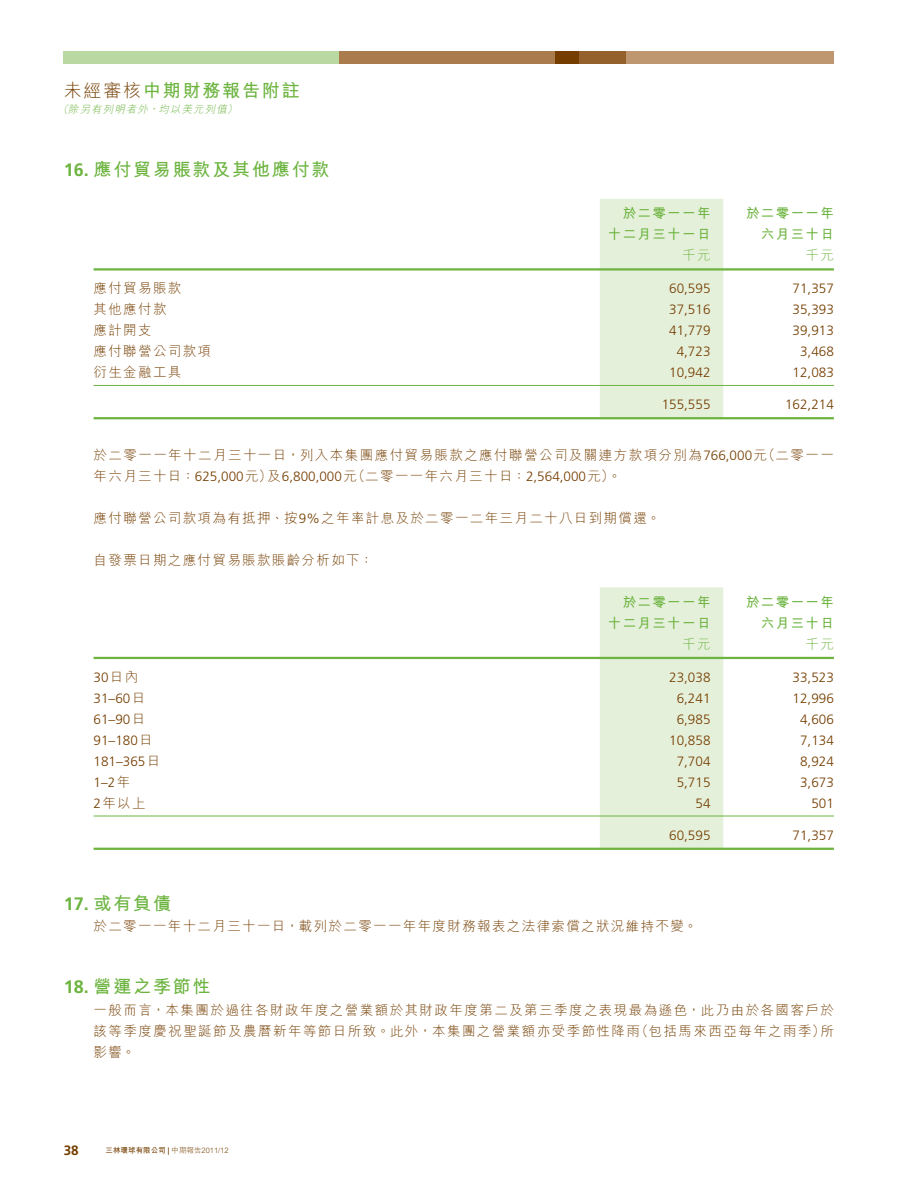
<style>
.page{position:relative;width:919px;height:1191px;background:#fff}
.page>*{position:absolute;margin:0;border:0;box-sizing:border-box;transform-origin:0 0}
.t1{font:700 18px "M Hei HK";letter-spacing:.1em;color:#6cb43f}
.t2{font:300 13.5px/21px "M Hei HK";letter-spacing:.1em;color:#753e00}
.t3{font:300 13.5px "Frutiger LT Std";color:#753e00}
.t4{font:700 13.5px/21px "M Hei HK";letter-spacing:.1em;color:#6cb43f;text-align:right}
.t5{font:300 13.5px "M Hei HK";letter-spacing:.1em;color:#6cb43f}
.t6{font:700 13.5px "Frutiger LT Std";color:#753e00}
.t7{font:italic 300 10.5px "M Hei HK";color:#6cb43f}
.t8{font:300 7.5px "M Hei HK";color:#753e00}
.s1{font-weight:300;color:#753e00}
.s2{font-family:"Frutiger LT Std"}
.s3{font-family:"M Hei HK"}
.s4{font-weight:700}
.s5{font-family:"Frutiger LT Std";font-weight:700}
</style>
<div class="page">
<div style="left:64px;top:51px;width:275px;height:13px;background:#bad8a1"></div>
<div style="left:578px;top:51px;width:48px;height:13px;background:#94612d"></div>
<div style="left:555px;top:51px;width:23px;height:13px;background:#753e00"></div>
<div style="left:339px;top:51px;width:216px;height:13px;background:#a97b4d"></div>
<div style="left:626px;top:51px;width:207px;height:13px;background:#be9771"></div>
<div style="left:600px;top:199px;width:123px;height:218px;background:#e5f0db"></div>
<hr style="left:94px;top:385px;width:739px;height:1px;background:#6cb43f">
<hr style="left:94px;top:268px;width:739px;height:2px;background:#6cb43f">
<hr style="left:94px;top:417px;width:739px;height:2px;background:#6cb43f">
<div style="left:600px;top:587px;width:123px;height:260px;background:#e5f0db"></div>
<hr style="left:94px;top:815px;width:739px;height:1px;background:#6cb43f">
<hr style="left:94px;top:657px;width:739px;height:2px;background:#6cb43f">
<hr style="left:94px;top:847px;width:739px;height:3px;background:#6cb43f">
<h1 class="t1" style="left:64px;top:83px;width:237px"><span class="s1">未經審核</span>中期財務報告附註</h1>
<p class="t7" style="left:58px;top:105px;width:183px">（除另有列明者外，均以美元列值）</p>
<h1 class="t1" style="left:64px;top:162px;width:267px"><span class="s2">16.</span> 應付貿易賬款及其他應付款</h1>
<p class="t4" style="left:607px;top:204px;width:104px">於二零一一年十二月三十一日</p>
<p class="t4" style="left:746px;top:204px;width:89px">於二零一一年六月三十日</p>
<p class="t5" style="left:682px;top:250px;width:30px">千元</p>
<p class="t5" style="left:805px;top:250px;width:30px">千元</p>
<p class="t2" style="left:94px;top:279px;width:89px">應付貿易賬款</p>
<p class="t3" style="left:669px;top:283px;width:43px">60,595</p>
<p class="t3" style="left:792px;top:283px;width:43px">71,357</p>
<p class="t2" style="left:94px;top:300px;width:74px">其他應付款</p>
<p class="t3" style="left:669px;top:304px;width:43px">37,516</p>
<p class="t3" style="left:792px;top:304px;width:43px">35,393</p>
<p class="t2" style="left:94px;top:321px;width:60px">應計開支</p>
<p class="t3" style="left:669px;top:325px;width:43px">41,779</p>
<p class="t3" style="left:792px;top:325px;width:43px">39,913</p>
<p class="t2" style="left:94px;top:342px;width:119px">應付聯營公司款項</p>
<p class="t3" style="left:676px;top:346px;width:35px">4,723</p>
<p class="t3" style="left:800px;top:346px;width:35px">3,468</p>
<p class="t2" style="left:94px;top:363px;width:89px">衍生金融工具</p>
<p class="t3" style="left:669px;top:367px;width:43px">10,942</p>
<p class="t3" style="left:792px;top:367px;width:43px">12,083</p>
<p class="t3" style="left:661px;top:399px;width:50px">155,555</p>
<p class="t3" style="left:785px;top:399px;width:50px">162,214</p>
<p class="t2" style="left:94px;top:446px;width:741px">於二零一一年十二月三十一日，列入本集團應付貿易賬款之應付聯營公司及關連方款項分別為<span class="s2">766,000</span>元（二零一一年六月三十日：<span class="s2">625,000</span>元）及<span class="s2">6,800,000</span>元（二零一一年六月三十日：<span class="s2">2,564,000</span>元）。</p>
<p class="t2" style="left:94px;top:509px;width:568px">應付聯營公司款項為有抵押、按<span class="s2">9%</span>之年率計息及於二零一二年三月二十八日到期償還。</p>
<p class="t2" style="left:94px;top:551px;width:281px">自發票日期之應付貿易賬款賬齡分析如下：</p>
<p class="t4" style="left:607px;top:593px;width:104px">於二零一一年十二月三十一日</p>
<p class="t4" style="left:746px;top:593px;width:89px">於二零一一年六月三十日</p>
<p class="t5" style="left:682px;top:638px;width:30px">千元</p>
<p class="t5" style="left:805px;top:638px;width:30px">千元</p>
<p class="t3" style="left:94px;top:671px;width:46px">30<span class="s3">日內</span></p>
<p class="t3" style="left:669px;top:671px;width:43px">23,038</p>
<p class="t3" style="left:792px;top:671px;width:43px">33,523</p>
<p class="t3" style="left:94px;top:692px;width:53px">31–60<span class="s3">日</span></p>
<p class="t3" style="left:676px;top:692px;width:35px">6,241</p>
<p class="t3" style="left:792px;top:692px;width:43px">12,996</p>
<p class="t3" style="left:94px;top:713px;width:53px">61–90<span class="s3">日</span></p>
<p class="t3" style="left:676px;top:713px;width:35px">6,985</p>
<p class="t3" style="left:800px;top:713px;width:35px">4,606</p>
<p class="t3" style="left:94px;top:734px;width:61px">91–180<span class="s3">日</span></p>
<p class="t3" style="left:669px;top:734px;width:43px">10,858</p>
<p class="t3" style="left:800px;top:734px;width:35px">7,134</p>
<p class="t3" style="left:94px;top:755px;width:68px">181–365<span class="s3">日</span></p>
<p class="t3" style="left:676px;top:755px;width:35px">7,704</p>
<p class="t3" style="left:800px;top:755px;width:35px">8,924</p>
<p class="t3" style="left:94px;top:776px;width:38px">1–2<span class="s3">年</span></p>
<p class="t3" style="left:676px;top:776px;width:35px">5,715</p>
<p class="t3" style="left:800px;top:776px;width:35px">3,673</p>
<p class="t2" style="left:94px;top:794px;width:54px"><span class="s2">2</span>年以上</p>
<p class="t3" style="left:695px;top:797px;width:17px">54</p>
<p class="t3" style="left:811px;top:797px;width:24px">501</p>
<p class="t3" style="left:669px;top:829px;width:43px">60,595</p>
<p class="t3" style="left:792px;top:829px;width:43px">71,357</p>
<h1 class="t1" style="left:64px;top:896px;width:109px"><span class="s2">17.</span> 或有負債</h1>
<p class="t2" style="left:94px;top:917px;width:605px">於二零一一年十二月三十一日，載列於二零一一年年度財務報表之法律索償之狀況維持不變。</p>
<h1 class="t1" style="left:64px;top:979px;width:148px"><span class="s2">18.</span> 營運之季節性</h1>
<p class="t2" style="left:94px;top:1001px;width:741px;text-align:justify">一般而言，本集團於過往各財政年度之營業額於其財政年度第二及第三季度之表現最為遜色，此乃由於各國客戶於該等季度慶祝聖誕節及農曆新年等節日所致。此外，本集團之營業額亦受季節性降雨（包括馬來西亞每年之雨季）所影響。</p>
<p class="t6" style="left:64px;top:1145px;width:17px">38</p>
<p class="t8" style="left:106px;top:1147px;width:124px"><span class="s4">三林環球有限公司</span> <span class="s5">|</span> 中期報告2011/12</p>
</div>
